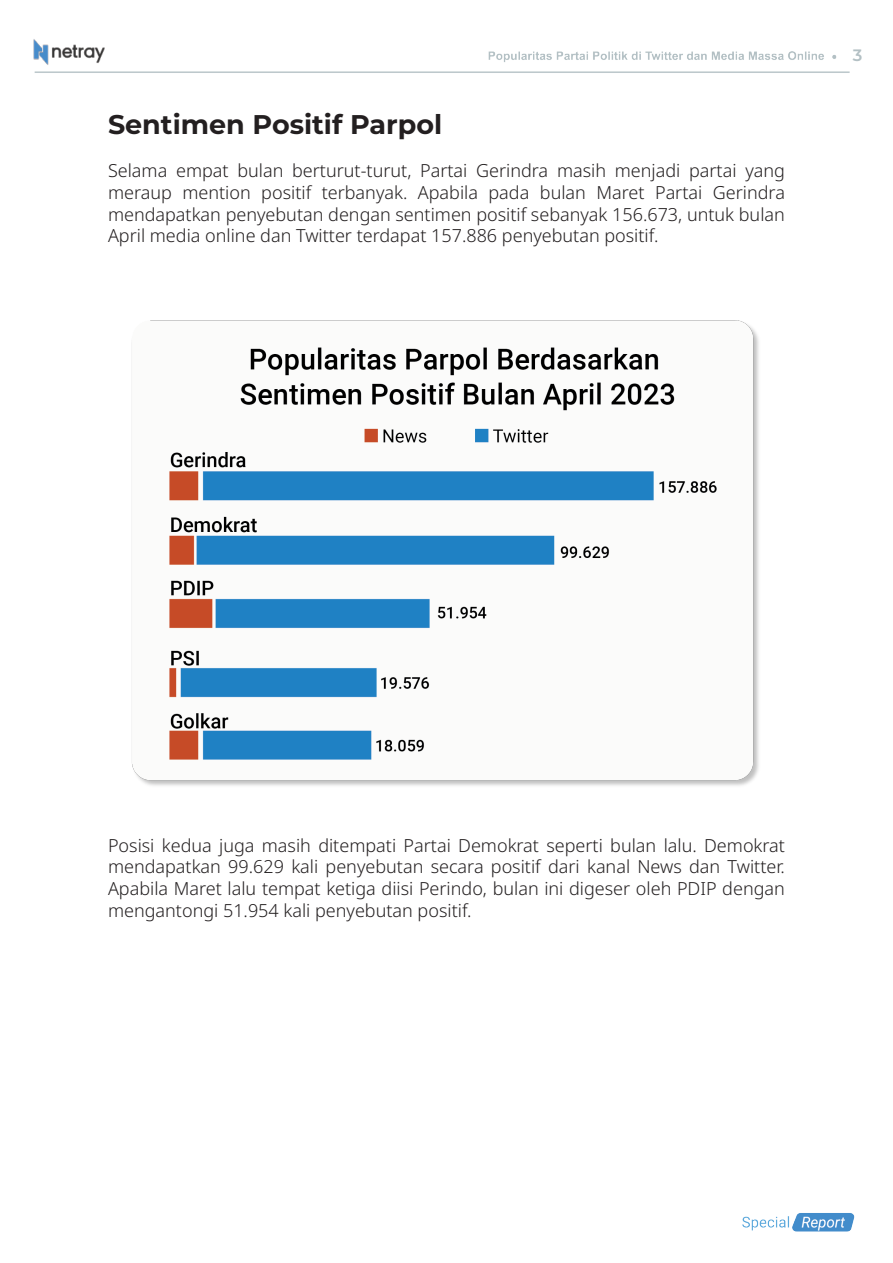
<style>
.page{position:relative;width:893px;height:1263px;background:#fff}
.page>*{position:absolute;margin:0;border:0;box-sizing:border-box;transform-origin:0 0}
.t1{font:700 27px "Montserrat";color:#231f20}
.t2{font:300 18px/21.6px "Noto Sans";color:#231f20;text-align:justify}
.t3{font:600 16.5px "Montserrat";color:#b3c0c4}
</style>
<div class="page">
<img style="left:33px;top:39px;width:822px;height:1193px">
<img style="left:130px;top:320px;width:633px;height:468px">
<p class="t1" style="left:108px;top:107px;width:336px">Sentimen Positif Parpol</p>
<p class="t2" style="left:108px;top:160px;width:678px">Selama empat bulan berturut-turut, Partai Gerindra masih menjadi partai yang meraup mention positif terbanyak. Apabila pada bulan Maret Partai Gerindra mendapatkan penyebutan dengan sentimen positif sebanyak 156.673, untuk bulan April media online dan Twitter terdapat 157.886 penyebutan positif.</p>
<p class="t3" style="left:853px;top:45px;width:11px">3</p>
<p class="t2" style="left:108px;top:835px;width:678px">Posisi kedua juga masih ditempati Partai Demokrat seperti bulan lalu. Demokrat mendapatkan 99.629 kali penyebutan secara positif dari kanal News dan Twitter.<br>Apabila Maret lalu tempat ketiga diisi Perindo, bulan ini digeser oleh PDIP dengan mengantongi 51.954 kali penyebutan positif.</p>
</div>
